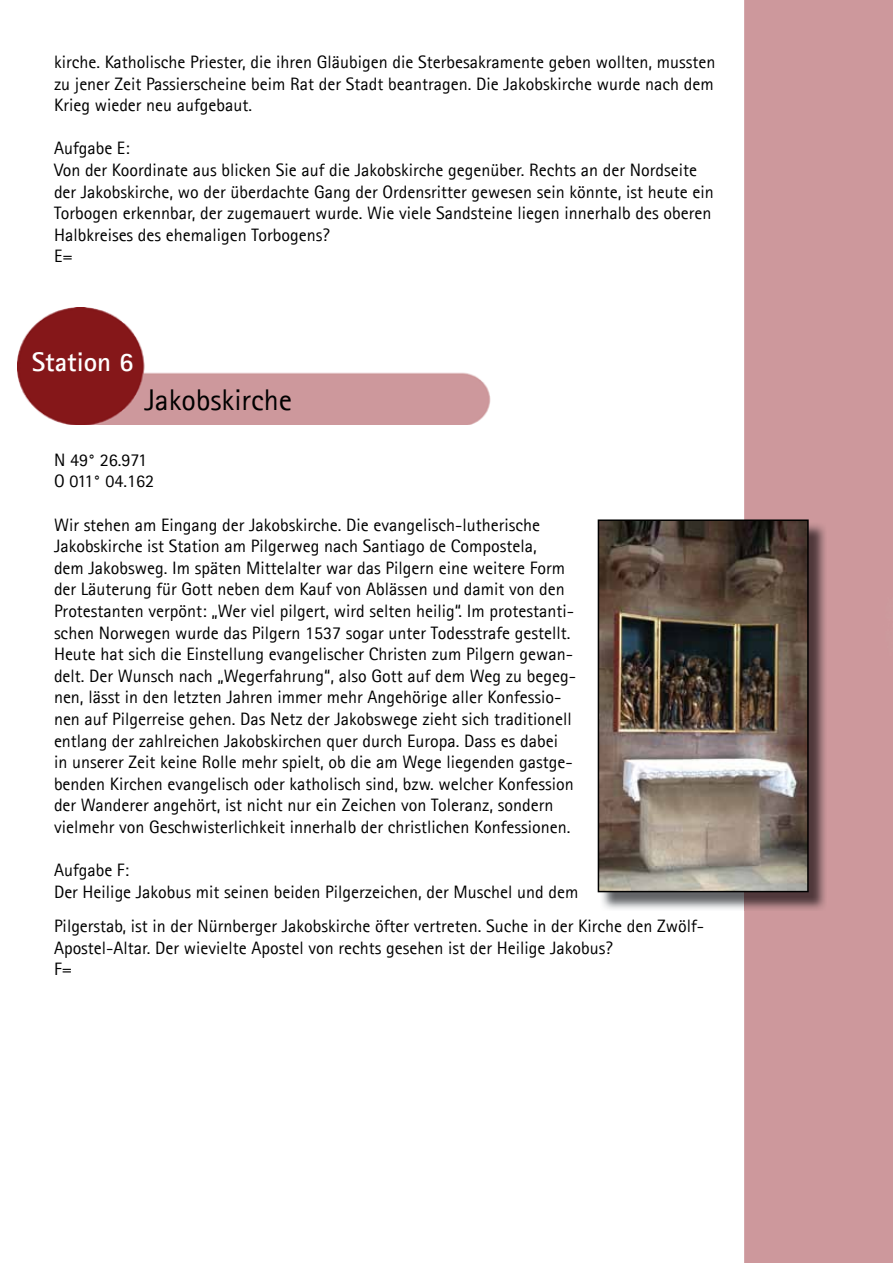
<style>
.page{position:relative;width:893px;height:1263px;background:#fff}
.page>*{position:absolute;margin:0;border:0;box-sizing:border-box;transform-origin:0 0}
.t1{font:30px "Agfa Rotis Sans Serif";color:#000}
.t2{font:700 27px "Agfa Rotis Sans Serif";color:#fff}
.t3{font:18px/21.6px "Agfa Rotis Sans Serif";color:#000}
</style>
<div class="page">
<div style="left:744px;top:0;width:149px;height:1263px;background:#cd989c"></div>
<img style="left:18px;top:307px;width:473px;height:118px">
<img style="left:600px;top:522px;width:227px;height:389px">
<img style="left:598px;top:519px;width:211px;height:373px">
<p class="t3" style="left:54px;top:51px;width:663px;text-align:justify">kirche. Katholische Priester, die ihren Gläubigen die Sterbesakramente geben wollten, mussten zu jener Zeit Passierscheine beim Rat der Stadt beantragen. Die Jakobskirche wurde nach dem Krieg wieder neu aufgebaut.</p>
<p class="t3" style="left:54px;top:137px;width:661px">Aufgabe E:<br>Von der Koordinate aus blicken Sie auf die Jakobskirche gegenüber. Rechts an der Nordseite der Jakobskirche, wo der überdachte Gang der Ordensritter gewesen sein könnte, ist heute ein Torbogen erkennbar, der zugemauert wurde. Wie viele Sandsteine liegen innerhalb des oberen Halbkreises des ehemaligen Torbogens?<br>E=</p>
<h2 class="t2" style="left:32px;top:345px;width:104px">Station 6</h2>
<h1 class="t1" style="left:144px;top:382px;width:149px">Jakobskirche</h1>
<p class="t3" style="left:54px;top:449px;width:102px">N 49° 26.971<br>O 011° 04.162</p>
<p class="t3" style="left:54px;top:514px;width:524px">Wir stehen am Eingang der Jakobskirche. Die evangelisch-lutherische Jakobskirche ist Station am Pilgerweg nach Santiago de Compostela,<br>dem Jakobsweg. Im späten Mittelalter war das Pilgern eine weitere Form der Läuterung für Gott neben dem Kauf von Ablässen und damit von den Protestanten verpönt: „Wer viel pilgert, wird selten heilig“. Im protestanti&shy;schen Norwegen wurde das Pilgern 1537 sogar unter Todesstrafe gestellt.<br>Heute hat sich die Einstellung evangelischer Christen zum Pilgern gewan&shy;delt. Der Wunsch nach „Wegerfahrung“, also Gott auf dem Weg zu begeg&shy;nen, lässt in den letzten Jahren immer mehr Angehörige aller Konfessio&shy;nen auf Pilgerreise gehen. Das Netz der Jakobswege zieht sich traditionell entlang der zahlreichen Jakobskirchen quer durch Europa. Dass es dabei<br>in unserer Zeit keine Rolle mehr spielt, ob die am Wege liegenden gastge&shy;benden Kirchen evangelisch oder katholisch sind, bzw. welcher Konfession der Wanderer angehört, ist nicht nur ein Zeichen von Toleranz, sondern vielmehr von Geschwisterlichkeit innerhalb der christlichen Konfessionen.</p>
<p class="t3" style="left:54px;top:859px;width:526px">Aufgabe F:<br>Der Heilige Jakobus mit seinen beiden Pilgerzeichen, der Muschel und dem</p>
<p class="t3" style="left:54px;top:915px;width:652px">Pilgerstab, ist in der Nürnberger Jakobskirche öfter vertreten. Suche in der Kirche den Zwölf-<br>Apostel-Altar. Der wievielte Apostel von rechts gesehen ist der Heilige Jakobus?<br>F=</p>
</div>
